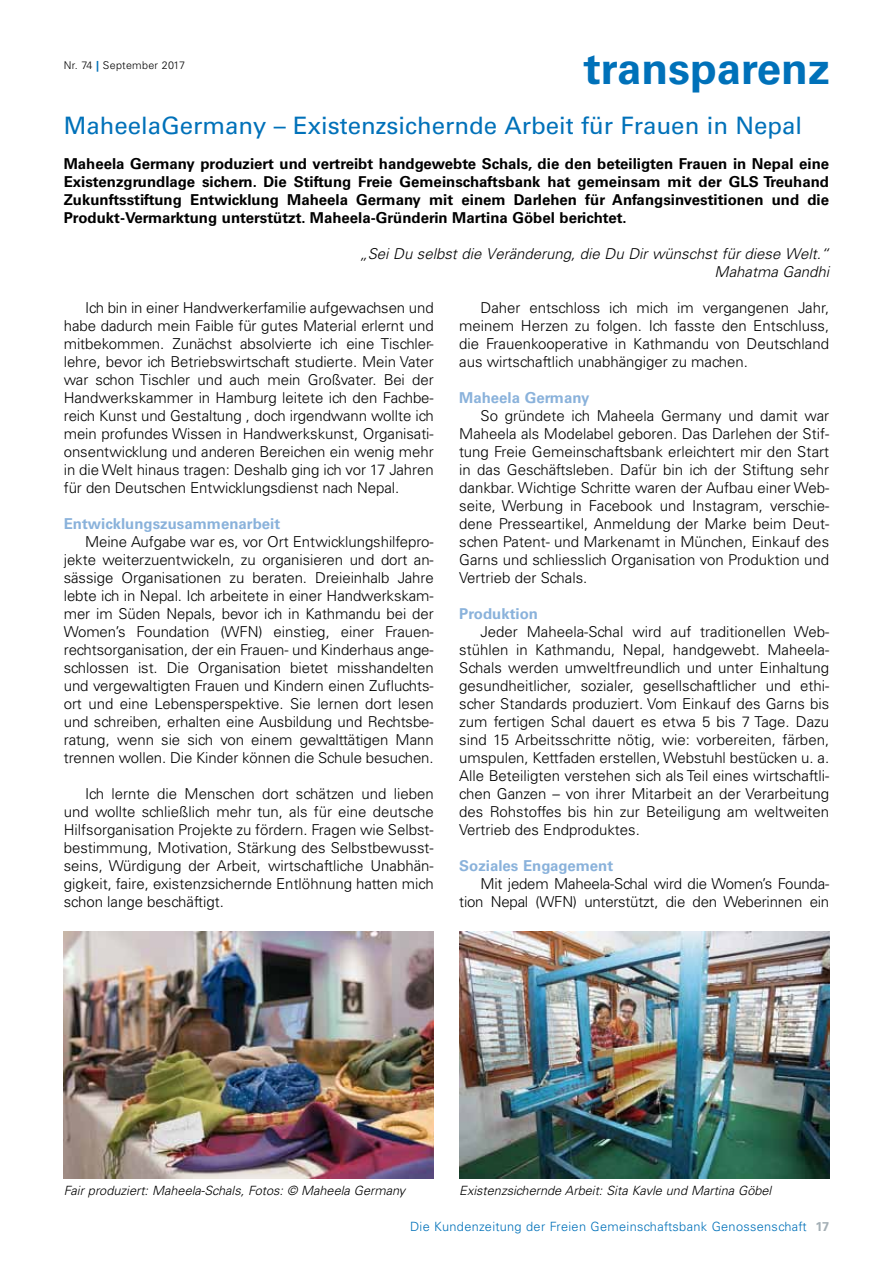
<style>
.page{position:relative;width:893px;height:1263px;background:#fff}
.page>*{position:absolute;margin:0;border:0;box-sizing:border-box;transform-origin:0 0}
.t1{font:700 43.8px "Univers";color:#0071b9}
.t2{font:24px "Univers";color:#0071b9}
.t3{font:300 15px/18px "Univers";letter-spacing:-.005em;color:#000;text-align:justify}
.t4{font:700 15px/18px "Univers";color:#000;text-align:justify}
.t5{font:italic 300 15px/18px "Univers";color:#000;text-align:right}
.t6{font:700 15px "Univers";color:#8ab2db}
.t7{font:italic 300 12.75px "Univers";color:#000}
.t8{font:300 12.75px "Univers";letter-spacing:.025em;color:#0071b9}
.t9{font:300 10.8px "Univers";letter-spacing:.025em;color:#000}
.s1{font-weight:700;color:#0071b9}
.s2{font-weight:700;color:#a4afb5}
</style>
<div class="page">
<img style="left:459px;top:932px;width:370px;height:246px">
<img style="left:64px;top:932px;width:370px;height:246px">
<p class="t9" style="left:64px;top:59px;width:123px">Nr. 74 <span class="s1">|</span> September 2017</p>
<h1 class="t1" style="left:584px;top:43px;width:248px">transparenz</h1>
<h2 class="t2" style="left:64px;top:111px;width:740px">MaheelaGermany – Existenzsichernde Arbeit für Frauen in Nepal</h2>
<p class="t4" style="left:64px;top:154px;width:767px">Maheela Germany produziert und vertreibt handgewebte Schals, die den beteiligten Frauen in Nepal eine Existenzgrundlage sichern. Die Stiftung Freie Gemeinschaftsbank hat gemeinsam mit der GLS Treuhand Zukunftsstiftung Entwicklung Maheela Germany mit einem Darlehen für Anfangsinvestitionen und die Produkt-Vermarktung unterstützt. Maheela-Gründerin Martina Göbel berichtet.</p>
<p class="t5" style="left:359px;top:244px;width:471px">„Sei Du selbst die Veränderung, die Du Dir wünschst für diese Welt.“<br>Mahatma Gandhi</p>
<p class="t3" style="left:64px;top:298px;width:371px;text-indent:21px">Ich bin in einer Handwerkerfamilie aufgewachsen und habe dadurch mein Faible für gutes Material erlernt und mitbekommen. Zunächst absolvierte ich eine Tischler&shy;lehre, bevor ich Betriebswirtschaft studierte. Mein Vater war schon Tischler und auch mein Großvater. Bei der Handwerkskammer in Hamburg leitete ich den Fachbe&shy;reich Kunst und Gestaltung , doch irgendwann wollte ich mein profundes Wissen in Handwerkskunst, Organisati&shy;onsentwicklung und anderen Bereichen ein wenig mehr in die Welt hinaus tragen: Deshalb ging ich vor 17 Jahren für den Deutschen Entwicklungsdienst nach Nepal.</p>
<p class="t6" style="left:64px;top:514px;width:218px">Entwicklungszusammenarbeit</p>
<p class="t3" style="left:64px;top:532px;width:371px;text-indent:21px">Meine Aufgabe war es, vor Ort Entwicklungshilfepro&shy;jekte weiterzuentwickeln, zu organisieren und dort an&shy;sässige Organisationen zu beraten. Dreieinhalb Jahre lebte ich in Nepal. Ich arbeitete in einer Handwerkskam&shy;mer im Süden Nepals, bevor ich in Kathmandu bei der Women’s Foundation (WFN) einstieg, einer Frauen&shy;rechtsorganisation, der ein Frauen- und Kinderhaus ange&shy;schlossen ist. Die Organisation bietet misshandelten und vergewaltigten Frauen und Kindern einen Zufluchts&shy;ort und eine Lebensperspektive. Sie lernen dort lesen und schreiben, erhalten eine Ausbildung und Rechtsbe&shy;ratung, wenn sie sich von einem gewalttätigen Mann trennen wollen. Die Kinder können die Schule besuchen.</p>
<p class="t3" style="left:64px;top:784px;width:371px;text-indent:21px">Ich lernte die Menschen dort schätzen und lieben und wollte schließlich mehr tun, als für eine deutsche Hilfsorganisation Projekte zu fördern. Fragen wie Selbst&shy;bestimmung, Motivation, Stärkung des Selbstbewusst&shy;seins, Würdigung der Arbeit, wirtschaftliche Unabhän&shy;gigkeit, faire, existenzsichernde Entlöhnung hatten mich schon lange beschäftigt.</p>
<p class="t3" style="left:459px;top:298px;width:371px;text-indent:21px">Daher entschloss ich mich im vergangenen Jahr, meinem Herzen zu folgen. Ich fasste den Entschluss, die Frauenkooperative in Kathmandu von Deutschland aus wirtschaftlich unabhängiger zu machen.</p>
<p class="t6" style="left:459px;top:388px;width:132px">Maheela Germany</p>
<p class="t3" style="left:459px;top:406px;width:371px;text-indent:21px">So gründete ich Maheela Germany und damit war Maheela als Modelabel geboren. Das Darlehen der Stif&shy;tung Freie Gemeinschaftsbank erleichtert mir den Start in das Geschäftsleben. Dafür bin ich der Stiftung sehr dankbar. Wichtige Schritte waren der Aufbau einer Web&shy;seite, Werbung in Facebook und Instagram, verschie&shy;dene Presseartikel, Anmeldung der Marke beim Deut&shy;schen Patent- und Markenamt in München, Einkauf des Garns und schliesslich Organisation von Produktion und Vertrieb der Schals.</p>
<p class="t6" style="left:459px;top:604px;width:80px">Produktion</p>
<p class="t3" style="left:459px;top:622px;width:371px;text-indent:21px">Jeder Maheela-Schal wird auf traditionellen Web&shy;stühlen in Kathmandu, Nepal, handgewebt. Maheela-Schals werden umweltfreundlich und unter Einhaltung gesundheitlicher, sozialer, gesellschaftlicher und ethi&shy;scher Standards produziert. Vom Einkauf des Garns bis zum fertigen Schal dauert es etwa 5 bis 7 Tage. Dazu sind 15 Arbeitsschritte nötig, wie: vorbereiten, färben, umspulen, Kettfaden erstellen, Webstuhl bestücken u. a.<br>Alle Beteiligten verstehen sich als Teil eines wirtschaftli&shy;chen Ganzen – von ihrer Mitarbeit an der Verarbeitung des Rohstoffes bis hin zur Beteiligung am weltweiten Vertrieb des Endproduktes.</p>
<p class="t6" style="left:459px;top:856px;width:156px">Soziales Engagement</p>
<p class="t3" style="left:459px;top:874px;width:371px;text-align:right">Mit jedem Maheela-Schal wird die Women’s Founda&shy;tion Nepal (WFN) unterstützt, die den Weberinnen ein</p>
<p class="t7" style="left:64px;top:1182px;width:343px">Fair produziert: Maheela-Schals, Fotos: © Maheela Germany</p>
<p class="t7" style="left:459px;top:1182px;width:314px">Existenzsichernde Arbeit: Sita Kavle und Martina Göbel</p>
<p class="t8" style="left:410px;top:1218px;width:421px">Die Kundenzeitung der Freien Gemeinschaftsbank Genossenschaft <span class="s2">17</span></p>
</div>
